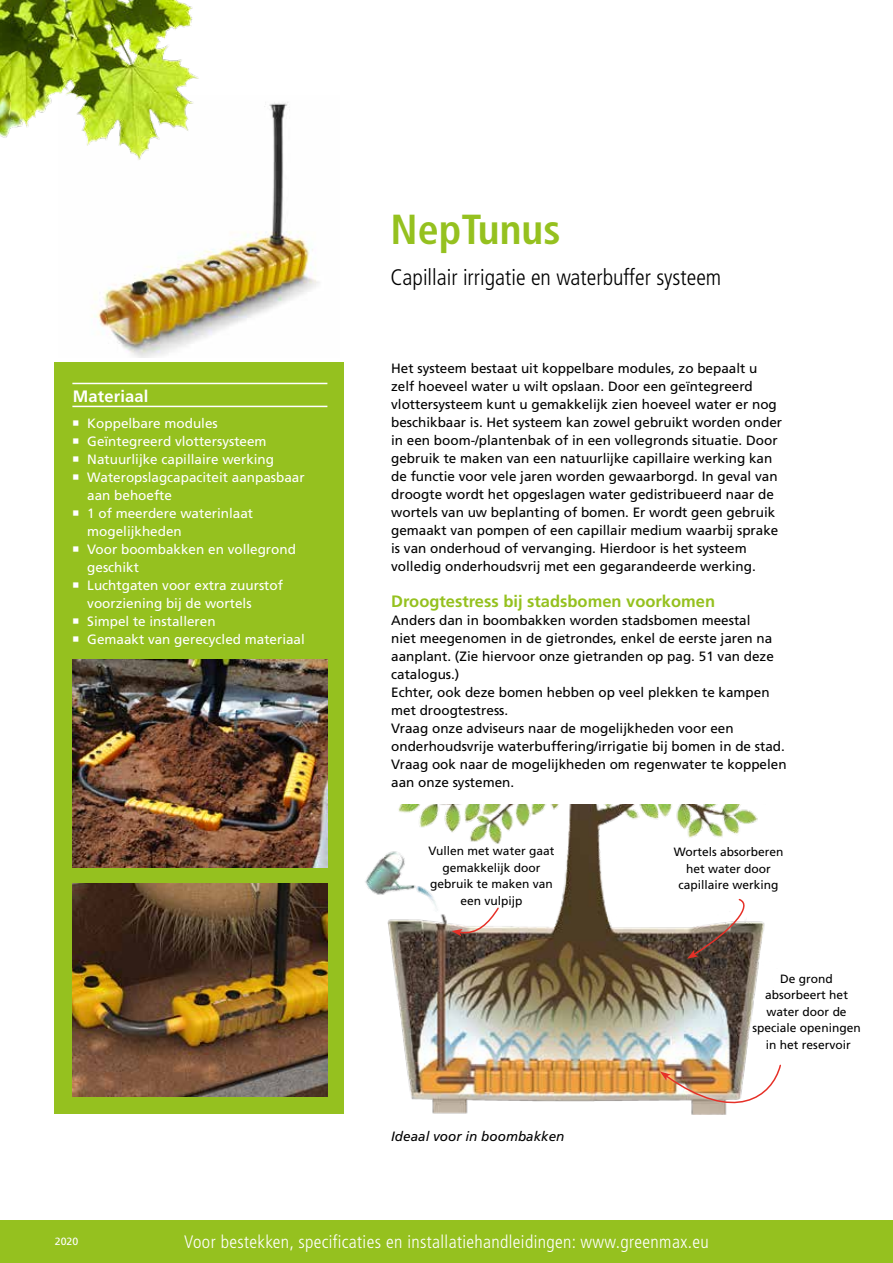
<style>
.page{position:relative;width:893px;height:1263px;background:#fff}
.page>*{position:absolute;margin:0;border:0;box-sizing:border-box;transform-origin:0 0}
.t1{font:700 condensed 42px "Frutiger LT Std";color:#95c11f}
.t2{font:300 condensed 22.5px "Frutiger LT Std";color:#000}
.t3{font:300 condensed 18px "Frutiger LT Std";letter-spacing:.02em;color:#fff}
.t4{font:700 16.5px "Frutiger LT Std";color:#95c11f}
.t5{font:700 16.5px "Frutiger LT Std";letter-spacing:.01em;color:#fff}
.t6{font:13.5px/18px "Frutiger LT Std";color:#000}
.t7{font:13.5px/18px "Frutiger LT Std";color:#fff}
.t8{font:italic 13.5px "Frutiger LT Std";color:#000}
.t9{font:12px/16.5px "Frutiger LT Std";color:#000;text-align:center}
.t10{font:10.5px "Frutiger LT Std";color:#fff}
</style>
<div class="page">
<div style="left:0;top:1220px;width:893px;height:43px;background:#95c11f"></div>
<div style="left:54px;top:362px;width:289px;height:752px;background:#95c11f"></div>
<img style="left:72px;top:884px;width:255px;height:212px">
<hr style="left:72px;top:383px;width:255px;height:1px;background:#fff">
<hr style="left:72px;top:406px;width:255px;height:1px;background:#fff">
<img style="left:92px;top:102px;width:227px;height:255px">
<img style="left:0;top:0;width:201px;height:175px">
<img style="left:365px;top:805px;width:400px;height:309px">
<img style="left:654px;top:1003px;width:127px;height:112px">
<svg style="left:452px;top:906px;width:48px;height:30px"></svg>
<svg style="left:687px;top:898px;width:66px;height:61px"></svg>
<img style="left:72px;top:660px;width:255px;height:207px">
<p class="t5" style="left:73px;top:386px;width:77px">Materiaal</p>
<p class="t7" style="left:72px;top:414px;width:147px">○ Koppelbare modules</p>
<p class="t7" style="left:72px;top:432px;width:196px">○ Geïntegreerd vlottersysteem</p>
<p class="t7" style="left:72px;top:450px;width:203px">○ Natuurlijke capillaire werking</p>
<p class="t7" style="left:87px;top:468px;width:219px;text-indent:-15px">○ Wateropslagcapaciteit aanpasbaar aan behoefte</p>
<p class="t7" style="left:87px;top:504px;width:167px;text-indent:-15px">○ 1 of meerdere waterinlaat mogelijkheden</p>
<p class="t7" style="left:87px;top:540px;width:210px;text-indent:-15px">○ Voor boombakken en vollegrond geschikt</p>
<p class="t7" style="left:87px;top:576px;width:197px;text-indent:-15px">○ Luchtgaten voor extra zuurstof voorziening bij de wortels</p>
<p class="t7" style="left:72px;top:612px;width:145px">○ Simpel te installeren</p>
<p class="t7" style="left:72px;top:630px;width:234px">○ Gemaakt van gerecycled materiaal</p>
<h1 class="t1" style="left:391px;top:205px;width:171px">NepTunus</h1>
<h2 class="t2" style="left:391px;top:264px;width:332px">Capillair irrigatie en waterbuffer systeem</h2>
<p class="t6" style="left:391px;top:360px;width:392px">Het systeem bestaat uit koppelbare modules, zo bepaalt u zelf hoeveel water u wilt opslaan. Door een geïntegreerd vlottersysteem kunt u gemakkelijk zien hoeveel water er nog beschikbaar is. Het systeem kan zowel gebruikt worden onder in een boom-/plantenbak of in een vollegronds situatie. Door gebruik te maken van een natuurlijke capillaire werking kan de functie voor vele jaren worden gewaarborgd. In geval van droogte wordt het opgeslagen water gedistribueerd naar de wortels van uw beplanting of bomen. Er wordt geen gebruik gemaakt van pompen of een capillair medium waarbij sprake is van onderhoud of vervanging. Hierdoor is het systeem volledig onderhoudsvrij met een gegarandeerde werking.</p>
<p class="t4" style="left:391px;top:592px;width:325px">Droogtestress bij stadsbomen voorkomen</p>
<p class="t6" style="left:391px;top:612px;width:397px">Anders dan in boombakken worden stadsbomen meestal<br>niet meegenomen in de gietrondes, enkel de eerste jaren na aanplant. (Zie hiervoor onze gietranden op pag. 51 van deze catalogus.)<br>Echter, ook deze bomen hebben op veel plekken te kampen met droogtestress.<br>Vraag onze adviseurs naar de mogelijkheden voor een onderhoudsvrije waterbuffering/irrigatie bij bomen in de stad.<br>Vraag ook naar de mogelijkheden om regenwater te koppelen aan onze systemen.</p>
<p class="t9" style="left:429px;top:843px;width:127px">Vullen met water gaat gemakkelijk door gebruik te maken van een vulpijp</p>
<p class="t8" style="left:391px;top:1128px;width:175px">Ideaal voor in boombakken</p>
<p class="t9" style="left:674px;top:844px;width:111px">Wortels absorberen het water door capillaire werking</p>
<p class="t9" style="left:753px;top:970px;width:110px">De grond absorbeert het water door de speciale openingen in het reservoir</p>
<p class="t10" style="left:55px;top:1235px;width:25px">2020</p>
<h3 class="t3" style="left:184px;top:1232px;width:526px">Voor bestekken, specificaties en installatiehandleidingen: www.greenmax.eu</h3>
</div>
